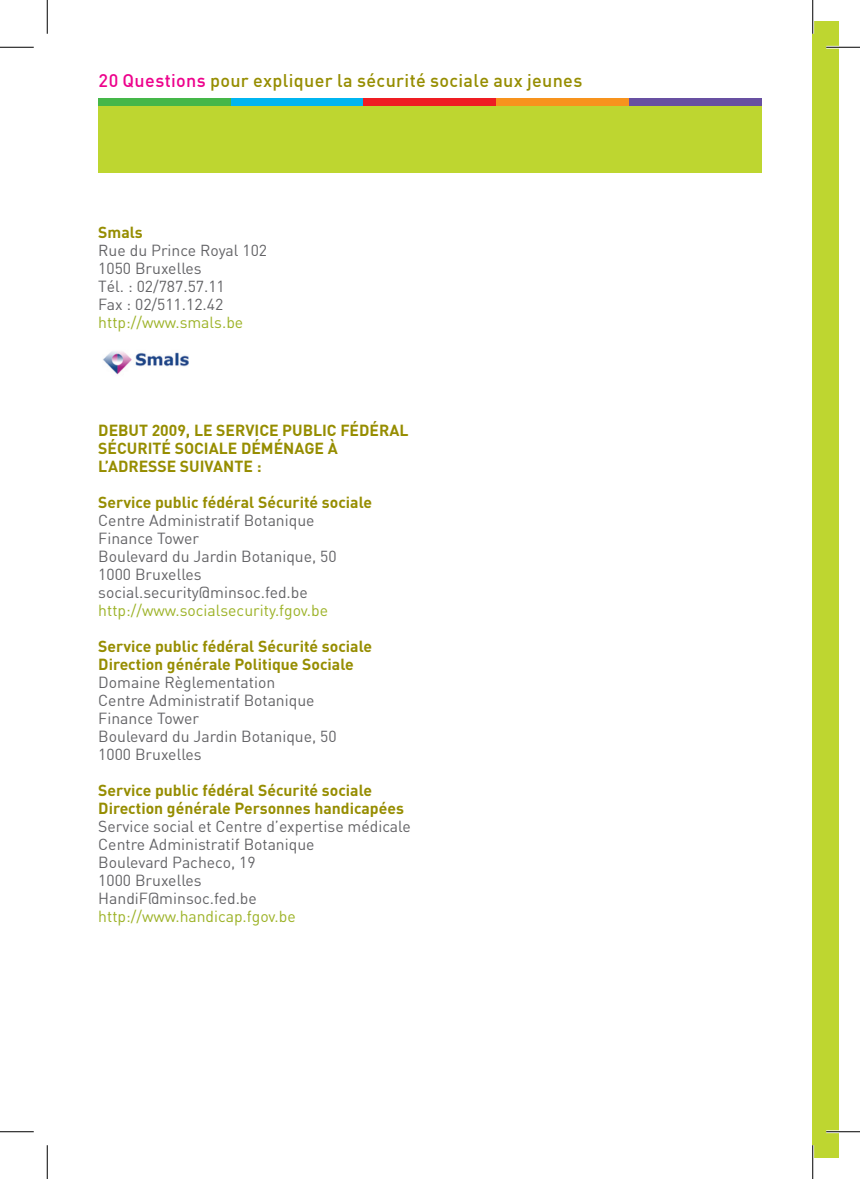
<style>
.page{position:relative;width:860px;height:1179px;background:#fff}
.page>*{position:absolute;margin:0;border:0;box-sizing:border-box;transform-origin:0 0}
.t1{font:500 18px "DIN";letter-spacing:.02em;color:#968d00}
.t2{font:15.75px/18px "DIN";color:#636366}
.t3{font:700 15.75px/18px "DIN";color:#968d00}
.t4{font:15.75px "DIN";color:#9cb226}
.s1{color:#ed028c}
</style>
<div class="page">
<div style="left:813px;top:22px;width:25px;height:1135px;background:#bed630"></div>
<div style="left:98px;top:98px;width:664px;height:75px;background:#bed630"></div>
<div style="left:98px;top:98px;width:133px;height:8px;background:#45b749"></div>
<div style="left:231px;top:98px;width:133px;height:8px;background:#00b5f0"></div>
<div style="left:364px;top:98px;width:132px;height:8px;background:#ee1d23"></div>
<div style="left:496px;top:98px;width:133px;height:8px;background:#f7931d"></div>
<div style="left:629px;top:98px;width:133px;height:8px;background:#6850a1"></div>
<img style="left:103px;top:351px;width:86px;height:24px">
<hr style="left:826px;top:46px;width:34px;height:3px;background:#fff">
<hr style="left:826px;top:1130px;width:34px;height:3px;background:#fff">
<hr style="left:811px;top:0;width:3px;height:34px;background:#fff">
<hr style="left:811px;top:1145px;width:3px;height:34px;background:#fff">
<hr style="left:0;top:47px;width:34px;height:1px;background:#000">
<hr style="left:826px;top:47px;width:34px;height:1px;background:#000">
<hr style="left:0;top:1131px;width:34px;height:1px;background:#000">
<hr style="left:826px;top:1131px;width:34px;height:1px;background:#000">
<hr style="left:47px;top:0;width:1px;height:34px;background:#000">
<hr style="left:47px;top:1145px;width:1px;height:34px;background:#000">
<hr style="left:812px;top:0;width:1px;height:34px;background:#000">
<hr style="left:812px;top:1145px;width:1px;height:34px;background:#000">
<p class="t1" style="left:99px;top:69px;width:485px"><span class="s1">20 Questions</span> pour expliquer la sécurité sociale aux jeunes</p>
<p class="t3" style="left:98px;top:222px;width:46px">Smals</p>
<p class="t2" style="left:98px;top:241px;width:170px">Rue du Prince Royal 102<br>1050 Bruxelles<br>Tél. : 02/787.57.11<br>Fax : 02/511.12.42</p>
<p class="t4" style="left:98px;top:312px;width:146px">http://www.smals.be</p>
<p class="t3" style="left:98px;top:420px;width:312px">DEBUT 2009, LE SERVICE PUBLIC FÉDÉRAL<br>SÉCURITÉ SOCIALE DÉMÉNAGE À<br>L’ADRESSE SUIVANTE :</p>
<p class="t3" style="left:98px;top:492px;width:275px">Service public fédéral Sécurité sociale</p>
<p class="t2" style="left:98px;top:511px;width:240px">Centre Administratif Botanique<br>Finance Tower<br>Boulevard du Jardin Botanique, 50<br>1000 Bruxelles social.security@minsoc.fed.be</p>
<p class="t4" style="left:98px;top:600px;width:231px">http://www.socialsecurity.fgov.be</p>
<p class="t3" style="left:98px;top:636px;width:275px">Service public fédéral Sécurité sociale<br>Direction générale Politique Sociale</p>
<p class="t2" style="left:98px;top:673px;width:240px">Domaine Règlementation<br>Centre Administratif Botanique<br>Finance Tower<br>Boulevard du Jardin Botanique, 50<br>1000 Bruxelles</p>
<p class="t3" style="left:98px;top:780px;width:307px">Service public fédéral Sécurité sociale<br>Direction générale Personnes handicapées</p>
<p class="t2" style="left:98px;top:817px;width:314px">Service social et Centre d’expertise médicale<br>Centre Administratif Botanique<br>Boulevard Pacheco, 19<br>1000 Bruxelles<br>HandiF@minsoc.fed.be</p>
<p class="t4" style="left:98px;top:906px;width:199px">http://www.handicap.fgov.be</p>
</div>
